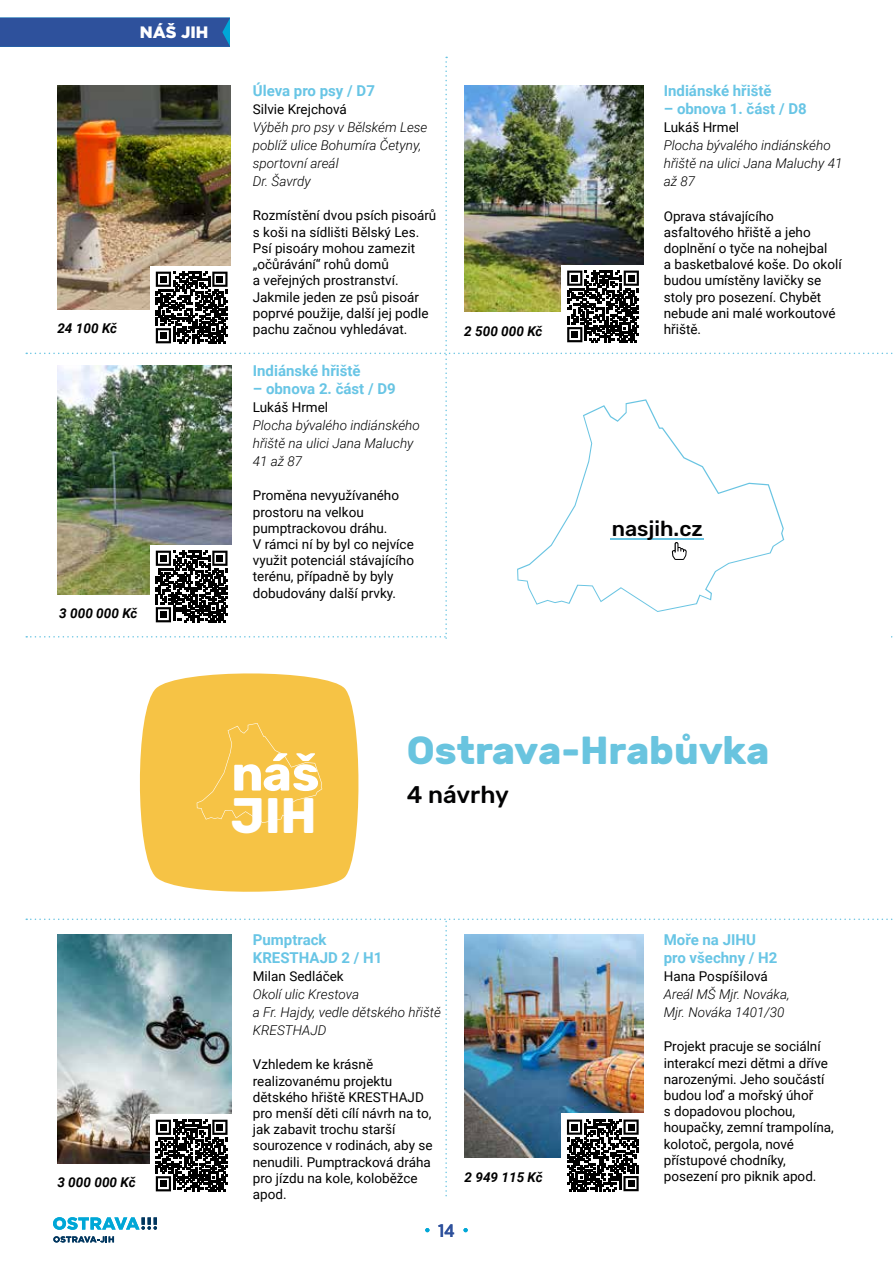
<style>
.page{position:relative;width:893px;height:1263px;background:#fff}
.page>*{position:absolute;margin:0;border:0;box-sizing:border-box;transform-origin:0 0}
.t1{font:700 49.65px "Rubik";color:#fff}
.t2{font:700 39px "Rubik";color:#69c4df}
.t3{font:500 24px "Rubik";color:#020203}
.t4{font:500 21.3px "Rubik";color:#020203}
.t5{font:500 18px "Gotham Narrow";color:#2e519c}
.záhlaví_stránky{font:900 16.5px "Gotham";color:#fff}
.t6{font:700 15px/18px "Roboto";color:#68c5e5}
.t7{font:13.5px/16.2px "Roboto";color:#000}
.t8{font:italic 300 13.5px/18px "Roboto";color:#000}
.t9{font:italic 700 13.5px "Roboto";color:#000}
.s1{font-weight:400;font-style:normal}
.s2{color:#69c4e2}
</style>
<div class="page">
<div style="left:0;top:18px;width:230px;height:29px;background:#2e519c"></div>
<img style="left:26px;top:57px;width:867px;height:1185px">
<p class="záhlaví_stránky" style="left:140px;top:21px;width:70px">NÁŠ JIH</p>
<p class="t6" style="left:253px;top:81px;width:124px">Úleva pro psy / D7</p>
<p class="t8" style="left:253px;top:100px;width:176px"><span class="s1">Silvie Krejchová<br></span>Výběh pro psy v Bělském Lese poblíž ulice Bohumíra Četyny, sportovní areál<br>Dr. Šavrdy</p>
<p class="t7" style="left:253px;top:207px;width:185px">Rozmístění dvou psích pisoárů s koši na sídlišti Bělský Les.<br>Psí pisoáry mohou zamezit „očůrávání“ rohů domů<br>a veřejných prostranství.<br>Jakmile jeden ze psů pisoár poprvé použije, další jej podle</p>
<p class="t9" style="left:57px;top:319px;width:61px">24 100 Kč</p>
<p class="t7" style="left:253px;top:320px;width:156px">pachu začnou vyhledávat.</p>
<p class="t6" style="left:253px;top:361px;width:109px">Indiánské hřiště</p>
<p class="t6" style="left:253px;top:379px;width:144px">– obnova 2. část / D<span class="s2">9</span></p>
<p class="t8" style="left:253px;top:398px;width:168px"><span class="s1">Lukáš Hrmel<br></span>Plocha bývalého indiánského hřiště na ulici Jana Maluchy<br>41 až 87</p>
<p class="t7" style="left:253px;top:487px;width:163px">Proměna nevyužívaného prostoru na velkou pumptrackovou dráhu.<br>V rámci ní by byl co nejvíce využit potenciál stávajícího terénu, případně by byly dobudovány další prvky.</p>
<p class="t9" style="left:59px;top:604px;width:80px">3 000 000 Kč</p>
<p class="t6" style="left:664px;top:81px;width:109px">Indiánské hřiště</p>
<p class="t6" style="left:664px;top:99px;width:144px">– obnova 1. část / D8</p>
<p class="t8" style="left:664px;top:118px;width:180px"><span class="s1">Lukáš Hrmel<br></span>Plocha bývalého indiánského hřiště na ulici Jana Maluchy 41 až 87</p>
<p class="t7" style="left:664px;top:207px;width:179px">Oprava stávajícího asfaltového hřiště a jeho doplnění o tyče na nohejbal<br>a basketbalové koše. Do okolí budou umístěny lavičky se stoly pro posezení. Chybět nebude ani malé workoutové</p>
<p class="t9" style="left:464px;top:321px;width:80px">2 500 000 Kč</p>
<p class="t7" style="left:664px;top:320px;width:39px">hřiště.</p>
<p class="t4" style="left:612px;top:516px;width:93px">nasjih.cz</p>
<p class="t9" style="left:57px;top:1173px;width:80px">3 000 000 Kč</p>
<p class="t1" style="left:231px;top:786px;width:88px">JIH</p>
<p class="t2" style="left:407px;top:728px;width:364px">Ostrava-Hrabůvka</p>
<p class="t3" style="left:407px;top:781px;width:103px">4 návrhy</p>
<p class="t6" style="left:253px;top:930px;width:131px">Pumptrack<br>KRESTHAJD 2 / H1</p>
<p class="t8" style="left:253px;top:967px;width:190px"><span class="s1">Milan Sedláček<br></span>Okolí ulic Krestova<br>a Fr. Hajdy, vedle dětského hřiště<br>KRESTHAJD</p>
<p class="t7" style="left:253px;top:1056px;width:181px">Vzhledem ke krásně realizovanému projektu dětského hřiště KRESTHAJD pro menší děti cílí návrh na to, jak zabavit trochu starší sourozence v rodinách, aby se nenudili. Pumptracková dráha pro jízdu na kole, koloběžce apod.</p>
<h3 class="t5" style="left:438px;top:1219px;width:18px">14</h3>
<p class="t6" style="left:664px;top:930px;width:115px">Moře na JIHU pro všechny / H2</p>
<p class="t8" style="left:664px;top:967px;width:127px"><span class="s1">Hana Pospíšilová<br></span>Areál MŠ Mjr. Nováka,<br>Mjr. Nováka 1401/30</p>
<p class="t7" style="left:664px;top:1038px;width:171px">Projekt pracuje se sociální interakcí mezi dětmi a dříve narozenými. Jeho součástí budou loď a mořský úhoř<br>s dopadovou plochou, houpačky, zemní trampolína, kolotoč, pergola, nové přístupové chodníky,</p>
<p class="t9" style="left:464px;top:1167px;width:80px">2 949 115 Kč</p>
<p class="t7" style="left:664px;top:1168px;width:154px">posezení pro piknik apod.</p>
</div>
